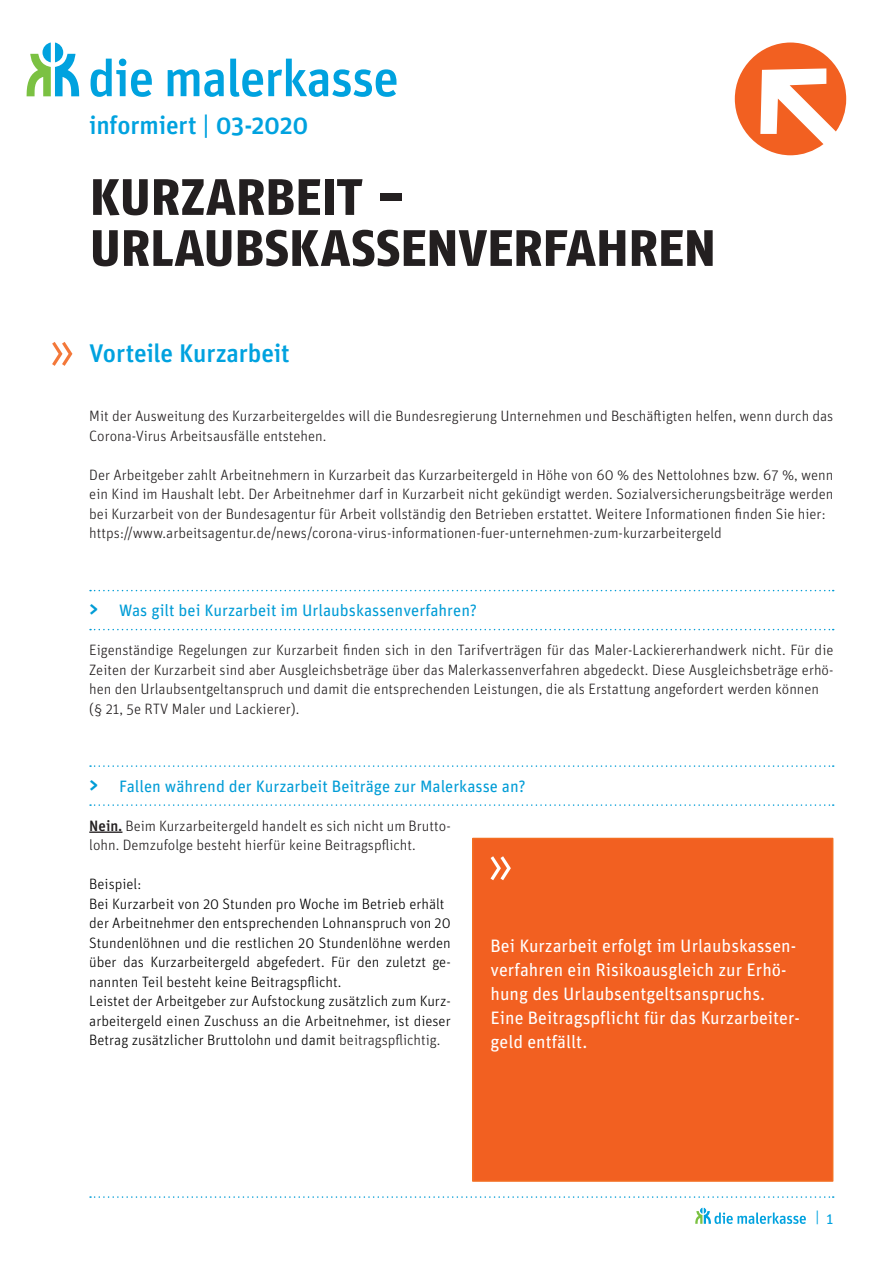
<style>
.page{position:relative;width:893px;height:1263px;background:#fff}
.page>*{position:absolute;margin:0;border:0;box-sizing:border-box;transform-origin:0 0}
.Schlagzeile_Fago_exb{font:800 51px "Fago OT";color:#231f20}
.Untertitel_unit_reg{font:500 25.5px "Unit OT";letter-spacing:-.01em;color:#00a2df}
.Text_Kasten_12_16_wh{font:18px/24px "Unit OT";color:#fff}
._1_2__Auszeichng_II{font:16.5px "Unit OT";color:#009cd6}
._1_1__body_unit_ligh{font:300 15px/19.5px "Unit OT";color:#231f20}
._1_1__body_unit_ligh-2{font:300 15px/19.5px "Unit OT";color:#000;text-align:justify}
.t1{font:15px "Unit OT";color:#00a2df}
.s1{font-weight:500;font-size:22.5px}
.s2{font-weight:500}
.s3{color:#231f20}
</style>
<div class="page">
<svg style="left:90px;top:1196px;width:744px;height:2px"></svg>
<svg style="left:695px;top:1208px;width:111px;height:16px"></svg>
<svg style="left:91px;top:59px;width:305px;height:38px"></svg>
<svg style="left:27px;top:43px;width:52px;height:53px"></svg>
<svg style="left:735px;top:43px;width:111px;height:112px"></svg>
<div style="left:473px;top:838px;width:360px;height:343px;background:#f26021"></div>
<svg style="left:490px;top:856px;width:21px;height:24px"></svg>
<div style="left:472px;top:838px;width:361px;height:344px;border:2px solid #f36e21"></div>
<hr style="left:89px;top:831px;width:33px;height:2px;background:#231f20">
<svg style="left:90px;top:590px;width:744px;height:1px"></svg>
<svg style="left:90px;top:629px;width:744px;height:1px"></svg>
<svg style="left:90px;top:765px;width:744px;height:2px"></svg>
<svg style="left:90px;top:804px;width:744px;height:2px"></svg>
<svg style="left:52px;top:342px;width:20px;height:24px"></svg>
<p class="Untertitel_unit_reg" style="left:89px;top:109px;width:221px">informiert | 03-2020</p>
<p class="Schlagzeile_Fago_exb" style="left:90px;top:166px;width:317px">KURZARBEIT -</p>
<p class="Schlagzeile_Fago_exb" style="left:90px;top:217px;width:628px">URLAUBSKASSENVERFAHREN</p>
<p class="Untertitel_unit_reg" style="left:89px;top:337px;width:202px">Vorteile Kurzarbeit</p>
<p class="_1_1__body_unit_ligh" style="left:89px;top:406px;width:746px">Mit der Ausweitung des Kurzarbeitergeldes will die Bundesregierung Unternehmen und Beschäftigten helfen, wenn durch das<br>Corona-Virus Arbeitsausfälle entstehen.</p>
<p class="_1_1__body_unit_ligh" style="left:89px;top:465px;width:746px;text-align:justify">Der Arbeitgeber zahlt Arbeitnehmern in Kurzarbeit das Kurzarbeitergeld in Höhe von 60 % des Nettolohnes bzw. 67 %, wenn ein Kind im Haushalt lebt. Der Arbeitnehmer darf in Kurzarbeit nicht gekündigt werden. Sozialversicherungsbeiträge werden bei Kurzarbeit von der Bundesagentur für Arbeit vollständig den Betrieben erstattet. Weitere Informationen finden Sie hier:</p>
<p class="_1_1__body_unit_ligh" style="left:89px;top:523px;width:634px">https://www.arbeitsagentur.de/news/corona-virus-informationen-fuer-unternehmen-zum-kurzarbeitergeld</p>
<p class="_1_2__Auszeichng_II" style="left:89px;top:600px;width:389px"><span class="s1">&gt;</span> Was gilt bei Kurzarbeit im Urlaubskassenverfahren?</p>
<p class="_1_1__body_unit_ligh" style="left:89px;top:640px;width:746px;text-align:justify">Eigenständige Regelungen zur Kurzarbeit finden sich in den Tarifverträgen für das Maler-Lackiererhandwerk nicht. Für die Zeiten der Kurzarbeit sind aber Ausgleichsbeträge über das Malerkassenverfahren abgedeckt. Diese Ausgleichsbeträge erhö&shy;hen den Urlaubsentgeltanspruch und damit die entsprechenden Leistungen, die als Erstattung angefordert werden können</p>
<p class="_1_1__body_unit_ligh" style="left:89px;top:699px;width:212px">(§ 21, 5e RTV Maler und Lackierer).</p>
<p class="_1_2__Auszeichng_II" style="left:89px;top:775px;width:438px"><span class="s1">&gt;</span> Fallen während der Kurzarbeit Beiträge zur Malerkasse an?</p>
<p class="_1_1__body_unit_ligh" style="left:89px;top:816px;width:363px"><span class="s2">Nein.</span> Beim Kurzarbeitergeld handelt es sich nicht um Brutto&shy;lohn. Demzufolge besteht hierfür keine Beitragspflicht.</p>
<p class="_1_1__body_unit_ligh-2" style="left:89px;top:874px;width:54px">Beispiel:</p>
<p class="_1_1__body_unit_ligh-2" style="left:89px;top:894px;width:357px">Bei Kurzarbeit von 20 Stunden pro Woche im Betrieb erhält</p>
<p class="_1_1__body_unit_ligh-2" style="left:89px;top:913px;width:363px">der Arbeitnehmer den entsprechenden Lohnanspruch von 20<br>Stundenlöhnen und die restlichen 20 Stundenlöhne werden über das Kurzarbeitergeld abgefedert. Für den zuletzt ge&shy;nannten Teil besteht keine Beitragspflicht.</p>
<p class="_1_1__body_unit_ligh-2" style="left:89px;top:991px;width:363px">Leistet der Arbeitgeber zur Aufstockung zusätzlich zum Kurz&shy;arbeitergeld einen Zuschuss an die Arbeitnehmer, ist dieser Betrag zusätzlicher Bruttolohn und damit <span class="s3">beitragspflichtig.</span></p>
<p class="Text_Kasten_12_16_wh" style="left:490px;top:934px;width:307px">Bei Kurzarbeit erfolgt im Urlaubskassen&shy;verfahren ein Risikoausgleich zur Erhö&shy;hung des Urlaubsentgeltsanspruchs.</p>
<p class="Text_Kasten_12_16_wh" style="left:490px;top:1006px;width:311px">Eine Beitragspflicht für das Kurzarbeiter&shy;geld entfällt.</p>
<p class="t1" style="left:815px;top:1208px;width:19px">| 1</p>
</div>
